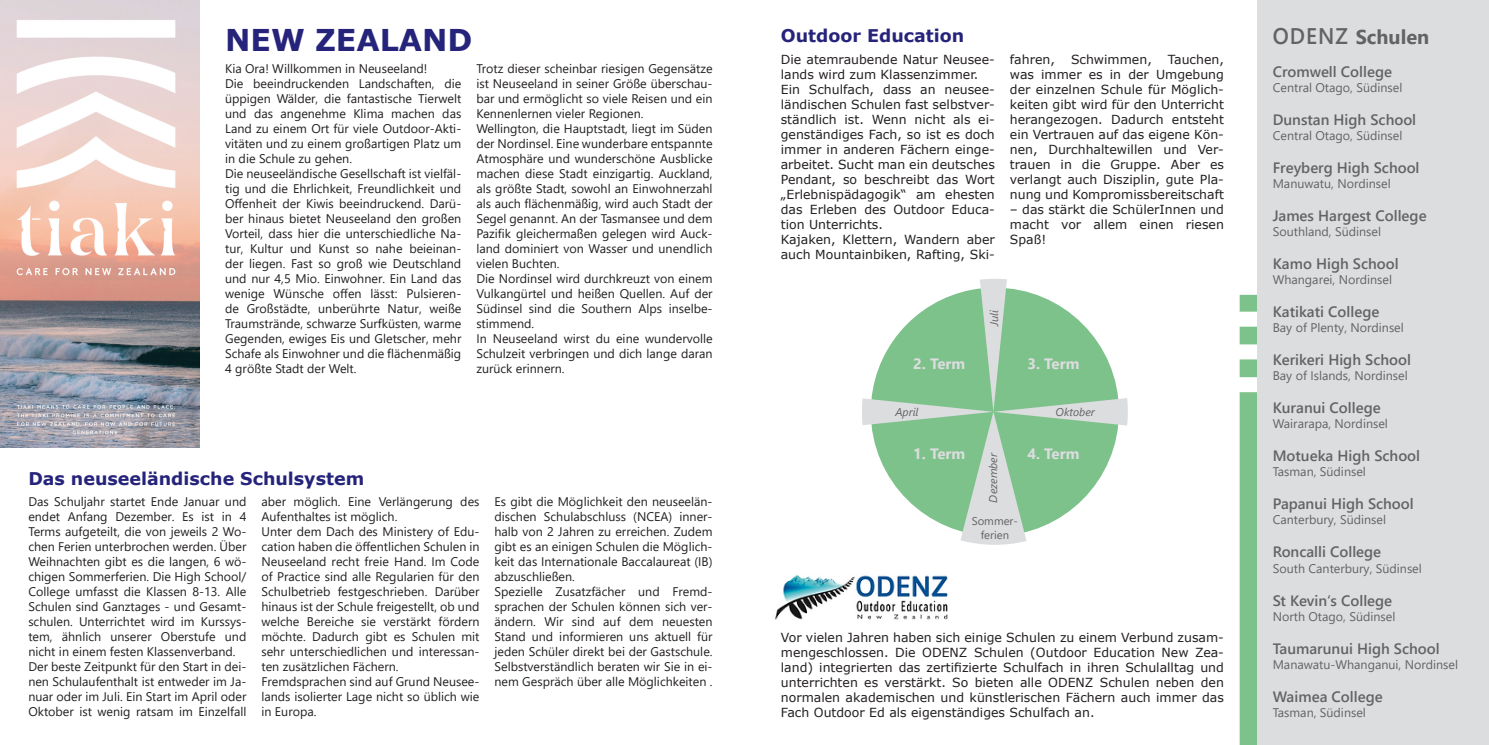
<style>
.page{position:relative;width:1489px;height:745px;background:#fff}
.page>*{position:absolute;margin:0;border:0;box-sizing:border-box;transform-origin:0 0}
.t1{font:700 30px "Verdana";color:#26237b}
.t2{font:700 20px "Segoe UI";color:#636366}
.t3{font:700 17.5px "Verdana";color:#26237b}
.t4{font:600 15px "Segoe UI";color:#636366}
.t5{font:700 15px "Segoe UI";color:#dcdddf}
.t6{font:12.5px/15px "Segoe UI";color:#231f20;text-align:justify}
.t7{font:12.5px/15px "Verdana";color:#231f20;text-align:justify}
.t8{font:12.5px "Segoe UI";color:#636366}
.t9{font:italic 11.25px "Segoe UI";color:#636366}
.t10{font:11.25px/13.5px "Segoe UI";color:#636366;text-align:center}
.s1{font-weight:600;font-size:22.5px}
</style>
<div class="page">
<img style="left:0;top:0;width:200px;height:446px">
<div style="left:1239px;top:294px;width:17px;height:450px;background:#7ec28b"></div>
<div style="left:1236px;top:311px;width:25px;height:15px;background:#fff"></div>
<div style="left:1236px;top:344px;width:25px;height:15px;background:#fff"></div>
<div style="left:1236px;top:377px;width:30px;height:15px;background:#fff"></div>
<div style="left:1256px;top:0;width:232px;height:744px;background:#dcdddf"></div>
<img style="left:775px;top:575px;width:173px;height:45px">
<svg style="left:862px;top:279px;width:265px;height:265px;fill:#7ec28b"></svg>
<p class="t1" style="left:225px;top:19px;width:249px">NEW ZEALAND</p>
<p class="t2" style="left:1272px;top:18px;width:158px"><span class="s1">ODENZ</span> Schulen</p>
<p class="t4" style="left:1272px;top:57px;width:121px">Cromwell College</p>
<p class="t8" style="left:1272px;top:76px;width:131px">Central Otago, Südinsel</p>
<p class="t4" style="left:1272px;top:105px;width:145px">Dunstan High School</p>
<p class="t8" style="left:1272px;top:124px;width:131px">Central Otago, Südinsel</p>
<p class="t4" style="left:1272px;top:153px;width:148px">Freyberg High School</p>
<p class="t8" style="left:1272px;top:172px;width:119px">Manuwatu, Nordinsel</p>
<p class="t4" style="left:1272px;top:201px;width:155px">James Hargest College</p>
<p class="t8" style="left:1272px;top:220px;width:110px">Southland, Südinsel</p>
<p class="t4" style="left:1272px;top:249px;width:127px">Kamo High School</p>
<p class="t8" style="left:1272px;top:268px;width:121px">Whangarei, Nordinsel</p>
<p class="t4" style="left:1272px;top:297px;width:108px">Katikati College</p>
<p class="t8" style="left:1272px;top:316px;width:133px">Bay of Plenty, Nordinsel</p>
<p class="t4" style="left:1272px;top:345px;width:140px">Kerikeri High School</p>
<p class="t8" style="left:1272px;top:364px;width:136px">Bay of Islands, Nordinsel</p>
<p class="t4" style="left:1272px;top:393px;width:109px">Kuranui College</p>
<p class="t8" style="left:1272px;top:412px;width:117px">Wairarapa, Nordinsel</p>
<p class="t4" style="left:1272px;top:441px;width:149px">Motueka High School</p>
<p class="t8" style="left:1272px;top:460px;width:95px">Tasman, Südinsel</p>
<p class="t4" style="left:1272px;top:489px;width:142px">Papanui High School</p>
<p class="t8" style="left:1272px;top:508px;width:115px">Canterbury, Südinsel</p>
<p class="t4" style="left:1272px;top:537px;width:110px">Roncalli College</p>
<p class="t8" style="left:1272px;top:556px;width:151px">South Canterbury, Südinsel</p>
<p class="t4" style="left:1272px;top:585px;width:121px">St Kevin‘s College</p>
<p class="t8" style="left:1272px;top:604px;width:124px">North Otago, Südinsel</p>
<p class="t4" style="left:1272px;top:633px;width:168px">Taumarunui High School</p>
<p class="t8" style="left:1272px;top:652px;width:187px">Manawatu-Whanganui, Nordinsel</p>
<p class="t4" style="left:1272px;top:681px;width:111px">Waimea College</p>
<p class="t8" style="left:1272px;top:700px;width:95px">Tasman, Südinsel</p>
<p class="t3" style="left:780px;top:23px;width:185px">Outdoor Education</p>
<p class="t7" style="left:1009px;top:51px;width:47px">fahren,</p>
<p class="t7" style="left:1070px;top:51px;width:82px">Schwimmen,</p>
<p class="t7" style="left:780px;top:51px;width:215px">Die atemraubende Natur Neusee&shy;lands wird zum Klassenzimmer.</p>
<p class="t7" style="left:780px;top:81px;width:215px">Ein Schulfach, dass an neusee&shy;ländischen Schulen fast selbstver&shy;ständlich ist. Wenn nicht als ei&shy;genständiges Fach, so ist es doch immer in anderen Fächern einge&shy;arbeitet. Sucht man ein deutsches Pendant, so beschreibt das Wort „Erlebnispädagogik“ am ehesten das Erleben des Outdoor Educa&shy;tion Unterrichts.</p>
<p class="t7" style="left:780px;top:231px;width:215px">Kajaken, Klettern, Wandern aber auch Mountainbiken, Rafting, Ski-</p>
<p class="t7" style="left:1009px;top:51px;width:216px;text-indent:158px">Tauchen, was immer es in der Umgebung der einzelnen Schule für Möglich&shy;keiten gibt wird für den Unterricht herangezogen. Dadurch entsteht ein Vertrauen auf das eigene Kön&shy;nen, Durchhaltewillen und Ver&shy;trauen in die Gruppe. Aber es verlangt auch Disziplin, gute Pla&shy;nung und Kompromissbereitschaft</p>
<p class="t7" style="left:1009px;top:201px;width:215px">– das stärkt die SchülerInnen und macht vor allem einen riesen Spaß!</p>
<p class="t6" style="left:225px;top:60px;width:204px">Kia Ora! Willkommen in Neuseeland!</p>
<p class="t6" style="left:225px;top:75px;width:238px">Die beeindruckenden Landschaften, die üppigen Wälder, die fantastische Tierwelt und das angenehme Klima machen das Land zu einem Ort für viele Outdoor-Akti&shy;vitäten und zu einem großartigen Platz um in die Schule zu gehen.</p>
<p class="t6" style="left:225px;top:165px;width:238px">Die neuseeländische Gesellschaft ist vielfäl&shy;tig und die Ehrlichkeit, Freundlichkeit und Offenheit der Kiwis beeindruckend. Darü&shy;ber hinaus bietet Neuseeland den großen Vorteil, dass hier die unterschiedliche Na&shy;tur, Kultur und Kunst so nahe beieinan&shy;der liegen. Fast so groß wie Deutschland und nur 4,5 Mio. Einwohner. Ein Land das wenige Wünsche offen lässt: Pulsieren&shy;de Großstädte, unberührte Natur, weiße Traumstrände, schwarze Surfküsten, warme Gegenden, ewiges Eis und Gletscher, mehr Schafe als Einwohner und die flächenmäßig 4 größte Stadt der Welt.</p>
<p class="t6" style="left:476px;top:60px;width:238px">Trotz dieser scheinbar riesigen Gegensätze ist Neuseeland in seiner Größe überschau&shy;bar und ermöglicht so viele Reisen und ein Kennenlernen vieler Regionen.</p>
<p class="t6" style="left:476px;top:120px;width:238px">Wellington, die Hauptstadt, liegt im Süden der Nordinsel. Eine wunderbare entspannte Atmosphäre und wunderschöne Ausblicke machen diese Stadt einzigartig. Auckland, als größte Stadt, sowohl an Einwohnerzahl als auch flächenmäßig, wird auch Stadt der Segel genannt. An der Tasmansee und dem Pazifik gleichermaßen gelegen wird Auck&shy;land dominiert von Wasser und unendlich vielen Buchten.</p>
<p class="t6" style="left:476px;top:270px;width:238px">Die Nordinsel wird durchkreuzt von einem Vulkangürtel und heißen Quellen. Auf der Südinsel sind die Southern Alps inselbe&shy;stimmend.</p>
<p class="t6" style="left:476px;top:330px;width:238px">In Neuseeland wirst du eine wundervolle Schulzeit verbringen und dich lange daran zurück erinnern.</p>
<p class="t9" style="left:983px;top:325px;width:18px;rotate:-90deg">Juli</p>
<p class="t5" style="left:913px;top:349px;width:54px">2. Term</p>
<p class="t5" style="left:1027px;top:349px;width:54px">3. Term</p>
<p class="t9" style="left:895px;top:401px;width:25px">April</p>
<p class="t9" style="left:1055px;top:401px;width:41px">Oktober</p>
<p class="t5" style="left:913px;top:439px;width:54px">1. Term</p>
<p class="t5" style="left:1027px;top:439px;width:54px">4. Term</p>
<p class="t9" style="left:982px;top:502px;width:51px;rotate:-90deg">Dezember</p>
<p class="t3" style="left:28px;top:466px;width:337px">Das neuseeländische Schulsystem</p>
<p class="t6" style="left:28px;top:492px;width:219px">Das Schuljahr startet Ende Januar und endet Anfang Dezember. Es ist in 4<br>Terms aufgeteilt, die von jeweils 2 Wo&shy;chen Ferien unterbrochen werden. Über Weihnachten gibt es die langen, 6 wö&shy;chigen Sommerferien. Die High School/ College umfasst die Klassen 8-13. Alle Schulen sind Ganztages - und Gesamt&shy;schulen. Unterrichtet wird im Kurssys&shy;tem, ähnlich unserer Oberstufe und nicht in einem festen Klassenverband.</p>
<p class="t6" style="left:28px;top:657px;width:219px">Der beste Zeitpunkt für den Start in dei&shy;nen Schulaufenthalt ist entweder im Ja&shy;nuar oder im Juli. Ein Start im April oder Oktober ist wenig ratsam im Einzelfall</p>
<p class="t6" style="left:261px;top:492px;width:219px">aber möglich. Eine Verlängerung des<br>Aufenthaltes ist möglich.</p>
<p class="t6" style="left:261px;top:522px;width:219px">Unter dem Dach des Ministery of Edu&shy;cation haben die öffentlichen Schulen in Neuseeland recht freie Hand. Im Code of Practice sind alle Regularien für den Schulbetrieb festgeschrieben. Darüber hinaus ist der Schule freigestellt, ob und welche Bereiche sie verstärkt fördern möchte. Dadurch gibt es Schulen mit sehr unterschiedlichen und interessan&shy;ten zusätzlichen Fächern.</p>
<p class="t6" style="left:261px;top:672px;width:219px">Fremdsprachen sind auf Grund Neusee&shy;lands isolierter Lage nicht so üblich wie in Europa.</p>
<p class="t6" style="left:494px;top:492px;width:219px">Es gibt die Möglichkeit den neuseelän&shy;dischen Schulabschluss (NCEA) inner&shy;halb von 2 Jahren zu erreichen. Zudem gibt es an einigen Schulen die Möglich&shy;keit das Internationale Baccalaureat (IB) abzuschließen.</p>
<p class="t6" style="left:494px;top:582px;width:219px">Spezielle Zusatzfächer und Fremd&shy;sprachen der Schulen können sich ver&shy;ändern. Wir sind auf dem neuesten Stand und informieren uns aktuell für jeden Schüler direkt bei der Gastschule.<br>Selbstverständlich beraten wir Sie in ei&shy;nem Gespräch über alle Möglichkeiten .</p>
<p class="t10" style="left:971px;top:513px;width:48px">Sommer&shy;ferien</p>
<p class="t7" style="left:780px;top:629px;width:444px">Vor vielen Jahren haben sich einige Schulen zu einem Verbund zusam&shy;mengeschlossen. Die ODENZ Schulen (Outdoor Education New Zea&shy;land) integrierten das zertifizierte Schulfach in ihren Schulalltag und unterrichten es verstärkt. So bieten alle ODENZ Schulen neben den normalen akademischen und künstlerischen Fächern auch immer das Fach Outdoor Ed als eigenständiges Schulfach an.</p>
</div>
